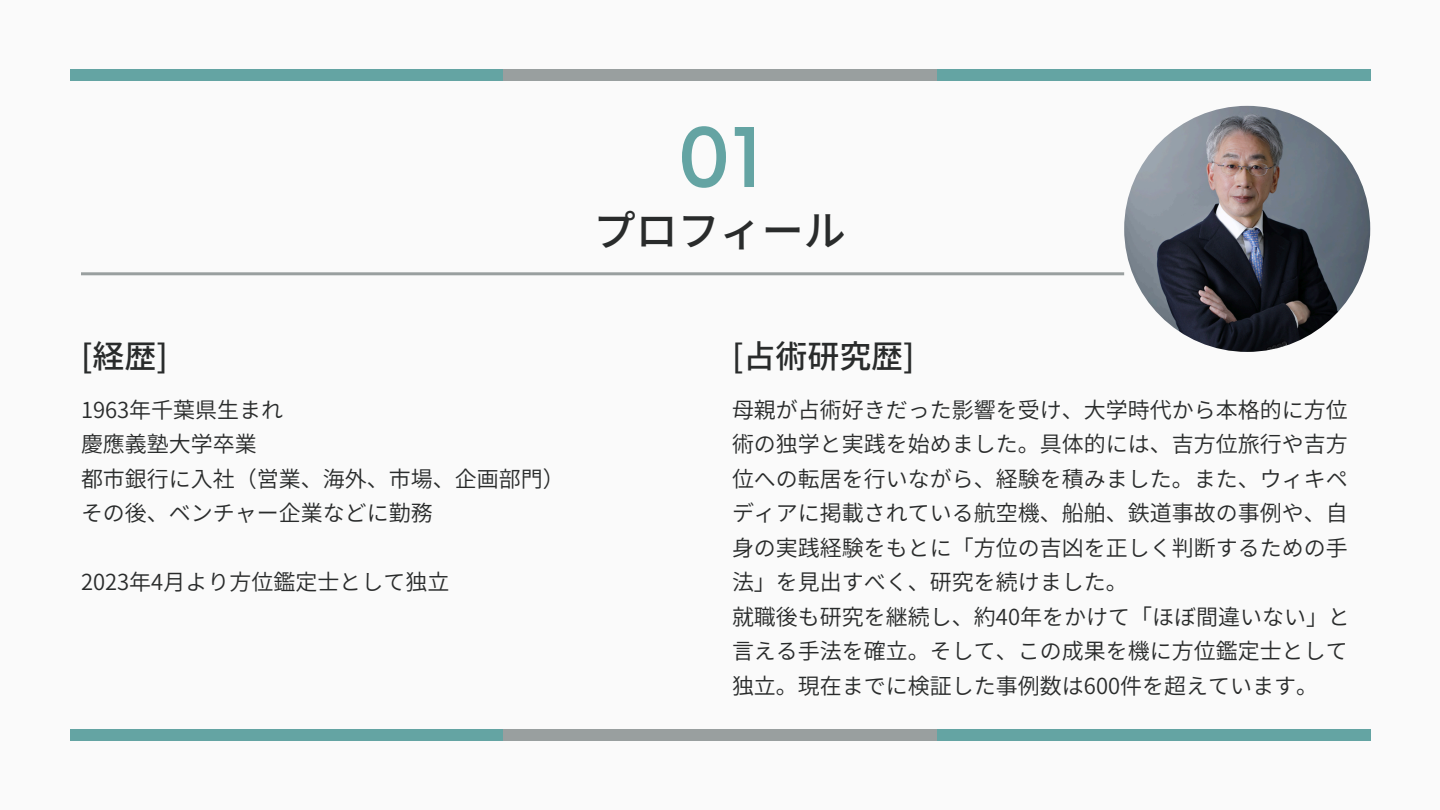
<style>
.page{position:relative;width:1440px;height:810px;background:#fafafa}
.page>*{position:absolute;margin:0;border:0;box-sizing:border-box;transform-origin:0 0}
.t1{font:500 80px "Now";color:#64a4a3}
.t2{font:500 42px "Source Han Sans JP";color:#292b2b}
.t3{font:500 32px "Source Han Sans JP";color:#292b2b}
.t4{font:22px/34.5px "Source Han Sans JP";color:#292b2b}
</style>
<div class="page">
<div style="left:70px;top:70px;width:433px;height:11px;background:#64a4a3"></div>
<div style="left:503px;top:70px;width:434px;height:11px;background:#999f9f"></div>
<div style="left:937px;top:70px;width:433px;height:11px;background:#64a4a3"></div>
<div style="left:70px;top:729px;width:433px;height:11px;background:#64a4a3"></div>
<div style="left:503px;top:729px;width:434px;height:11px;background:#999f9f"></div>
<div style="left:937px;top:729px;width:433px;height:11px;background:#64a4a3"></div>
<hr style="left:81px;top:272px;width:1043px;height:3px;background:#999f9f">
<img style="left:1124px;top:106px;width:246px;height:246px;border-radius:50%">
<p class="t3" style="left:81px;top:331px;width:88px">[経歴]</p>
<h1 class="t4" style="left:81px;top:391px;width:204px">1963年千葉県生まれ</h1>
<p class="t4" style="left:81px;top:426px;width:177px">慶應義塾大学卒業</p>
<h2 class="t4" style="left:81px;top:460px;width:485px">都市銀行に入社（営業、海外、市場、企画部門）</h2>
<h2 class="t4" style="left:81px;top:495px;width:353px">その後、ベンチャー企業などに勤務</h2>
<p class="t4" style="left:81px;top:564px;width:367px">2023年4月より方位鑑定士として独立</p>
<p class="t1" style="left:676px;top:115px;width:89px">01</p>
<p class="t2" style="left:594px;top:197px;width:253px">プロフィール</p>
<p class="t3" style="left:732px;top:331px;width:184px">[占術研究歴]</p>
<p class="t4" style="left:732px;top:391px;width:617px">母親が占術好きだった影響を受け、大学時代から本格的に方位術の独学と実践を始めました。具体的には、吉方位旅行や吉方位への転居を行いながら、経験を積みました。また、ウィキペディアに掲載されている航空機、船舶、鉄道事故の事例や、自身の実践経験をもとに「方位の吉凶を正しく判断するための手法」を見出すべく、研究を続けました。</p>
<p class="t4" style="left:732px;top:598px;width:620px;text-align:justify">就職後も研究を継続し、約40年をかけて「ほぼ間違いない」と言える手法を確立。そして、この成果を機に方位鑑定士として独立。現在までに検証した事例数は600件を超えています。</p>
</div>
